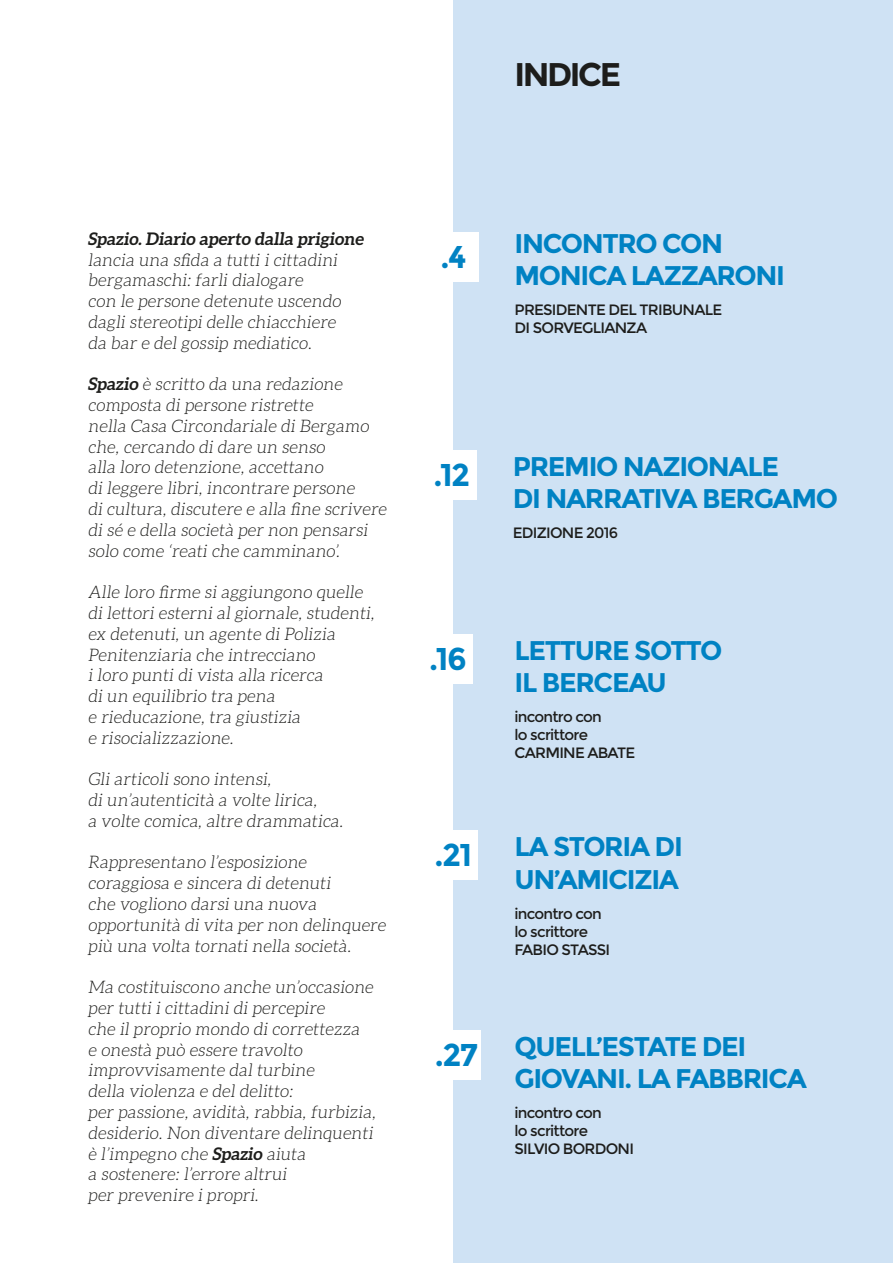
<style>
.page{position:relative;width:893px;height:1263px;background:#fff}
.page>*{position:absolute;margin:0;border:0;box-sizing:border-box;transform-origin:0 0}
.TITLE_1{font:700 32.7px "Montserrat";letter-spacing:-.075em;color:#1d1d1b}
.TITLE_3{font:700 31.5px "Montserrat";letter-spacing:-.05em;color:#0082c3}
.TITLE_3-2{font:700 27px "Montserrat";letter-spacing:-.05em;color:#0082c3}
.PHOTO_CAPTION{font:300 17.4px/20.9px "Aleo";color:#1d1d1b}
.TITLE_3-3{font:15px "Montserrat";letter-spacing:-.05em;color:#1d1d1b}
.s1{font-weight:700}
</style>
<div class="page">
<div style="left:454px;top:0;width:439px;height:1263px;background:#cfe2f4"></div>
<div style="left:429px;top:232px;width:49px;height:50px;background:#fff"></div>
<div style="left:427px;top:450px;width:50px;height:50px;background:#fff"></div>
<div style="left:431px;top:1030px;width:50px;height:50px;background:#fff"></div>
<div style="left:423px;top:634px;width:50px;height:49px;background:#fff"></div>
<div style="left:428px;top:830px;width:50px;height:50px;background:#fff"></div>
<p class="TITLE_1" style="left:514px;top:55px;width:108px">INDICE</p>
<p class="PHOTO_CAPTION" style="left:88px;top:228px;width:280px"><span class="s1">Spazio. Diario aperto dalla prigione </span>lancia una sfida a tutti i cittadini bergamaschi: farli dialogare</p>
<p class="PHOTO_CAPTION" style="left:88px;top:290px;width:257px">con le persone detenute uscendo</p>
<p class="PHOTO_CAPTION" style="left:88px;top:311px;width:252px">dagli stereotipi delle chiacchiere</p>
<p class="PHOTO_CAPTION" style="left:88px;top:332px;width:228px">da bar e del gossip mediatico.</p>
<p class="PHOTO_CAPTION" style="left:88px;top:374px;width:259px"><span class="s1">Spazio</span> è scritto da una redazione composta di persone ristrette</p>
<p class="PHOTO_CAPTION" style="left:88px;top:415px;width:285px">nella Casa Circondariale di Bergamo che, cercando di dare un senso</p>
<p class="PHOTO_CAPTION" style="left:88px;top:457px;width:240px">alla loro detenzione, accettano</p>
<p class="PHOTO_CAPTION" style="left:88px;top:478px;width:271px">di leggere libri, incontrare persone</p>
<p class="PHOTO_CAPTION" style="left:88px;top:498px;width:303px">di cultura, discutere e alla fine scrivere di sé e della società per non pensarsi</p>
<p class="PHOTO_CAPTION" style="left:88px;top:540px;width:256px">solo come ‘reati che camminano’.</p>
<p class="PHOTO_CAPTION" style="left:88px;top:582px;width:291px">Alle loro firme si aggiungono quelle di lettori esterni al giornale, studenti, ex detenuti, un agente di Polizia Penitenziaria che intrecciano</p>
<p class="PHOTO_CAPTION" style="left:88px;top:665px;width:239px">i loro punti di vista alla ricerca</p>
<p class="PHOTO_CAPTION" style="left:88px;top:685px;width:191px">di un equilibrio tra pena</p>
<p class="PHOTO_CAPTION" style="left:88px;top:706px;width:217px">e rieducazione, tra giustizia</p>
<p class="PHOTO_CAPTION" style="left:88px;top:727px;width:150px">e risocializzazione.</p>
<p class="PHOTO_CAPTION" style="left:88px;top:769px;width:187px">Gli articoli sono intensi,</p>
<p class="PHOTO_CAPTION" style="left:88px;top:789px;width:233px">di un’autenticità a volte lirica,</p>
<p class="PHOTO_CAPTION" style="left:88px;top:810px;width:259px">a volte comica, altre drammatica.</p>
<p class="PHOTO_CAPTION" style="left:88px;top:852px;width:247px">Rappresentano l’esposizione coraggiosa e sincera di detenuti</p>
<p class="PHOTO_CAPTION" style="left:88px;top:893px;width:302px">che vogliono darsi una nuova opportunità di vita per non delinquere più una volta tornati nella società.</p>
<p class="PHOTO_CAPTION" style="left:88px;top:977px;width:289px">Ma costituiscono anche un’occasione per tutti i cittadini di percepire</p>
<p class="PHOTO_CAPTION" style="left:88px;top:1018px;width:276px">che il proprio mondo di correttezza e onestà può essere travolto improvvisamente dal turbine</p>
<p class="PHOTO_CAPTION" style="left:88px;top:1080px;width:209px">della violenza e del delitto:</p>
<p class="PHOTO_CAPTION" style="left:88px;top:1101px;width:292px">per passione, avidità, rabbia, furbizia, desiderio. Non diventare delinquenti</p>
<p class="PHOTO_CAPTION" style="left:88px;top:1143px;width:222px">è l’impegno che <span class="s1">Spazio</span> aiuta</p>
<p class="PHOTO_CAPTION" style="left:88px;top:1164px;width:203px">a sostenere: l’errore altrui</p>
<p class="PHOTO_CAPTION" style="left:88px;top:1184px;width:175px">per prevenire i propri.</p>
<p class="TITLE_3" style="left:441px;top:238px;width:28px">.4</p>
<p class="TITLE_3-2" style="left:514px;top:227px;width:210px">INCONTRO CON</p>
<p class="TITLE_3-2" style="left:514px;top:260px;width:272px">MONICA LAZZARONI</p>
<p class="TITLE_3-3" style="left:514px;top:301px;width:209px">PRESIDENTE DEL TRIBUNALE</p>
<p class="TITLE_3-3" style="left:514px;top:319px;width:134px">DI SORVEGLIANZA</p>
<p class="TITLE_3" style="left:434px;top:456px;width:38px">.12</p>
<p class="TITLE_3" style="left:429px;top:640px;width:39px">.16</p>
<p class="TITLE_3-2" style="left:513px;top:450px;width:268px">PREMIO NAZIONALE</p>
<p class="TITLE_3-2" style="left:513px;top:483px;width:327px">DI NARRATIVA BERGAMO</p>
<p class="TITLE_3-3" style="left:513px;top:524px;width:107px">EDIZIONE 2016</p>
<p class="TITLE_3-2" style="left:514px;top:634px;width:209px">LETTURE SOTTO</p>
<p class="TITLE_3-2" style="left:514px;top:666px;width:154px">IL BERCEAU</p>
<p class="TITLE_3-3" style="left:514px;top:708px;width:89px">incontro con</p>
<p class="TITLE_3-3" style="left:514px;top:726px;width:75px">lo scrittore</p>
<p class="TITLE_3-3" style="left:514px;top:744px;width:122px">CARMINE ABATE</p>
<p class="TITLE_3" style="left:434px;top:836px;width:39px">.21</p>
<p class="TITLE_3-2" style="left:514px;top:831px;width:170px">LA STORIA DI</p>
<p class="TITLE_3-2" style="left:514px;top:863px;width:166px">UN’AMICIZIA</p>
<p class="TITLE_3-3" style="left:514px;top:905px;width:89px">incontro con</p>
<p class="TITLE_3-3" style="left:514px;top:923px;width:75px">lo scrittore</p>
<p class="TITLE_3-3" style="left:514px;top:941px;width:97px">FABIO STASSI</p>
<p class="TITLE_3" style="left:435px;top:1036px;width:45px">.27</p>
<p class="TITLE_3-2" style="left:514px;top:1030px;width:233px">QUELL’ESTATE DEI</p>
<p class="TITLE_3-2" style="left:514px;top:1063px;width:294px">GIOVANI. LA FABBRICA</p>
<p class="TITLE_3-3" style="left:514px;top:1104px;width:89px">incontro con</p>
<p class="TITLE_3-3" style="left:514px;top:1122px;width:75px">lo scrittore</p>
<p class="TITLE_3-3" style="left:514px;top:1140px;width:121px">SILVIO BORDONI</p>
</div>
